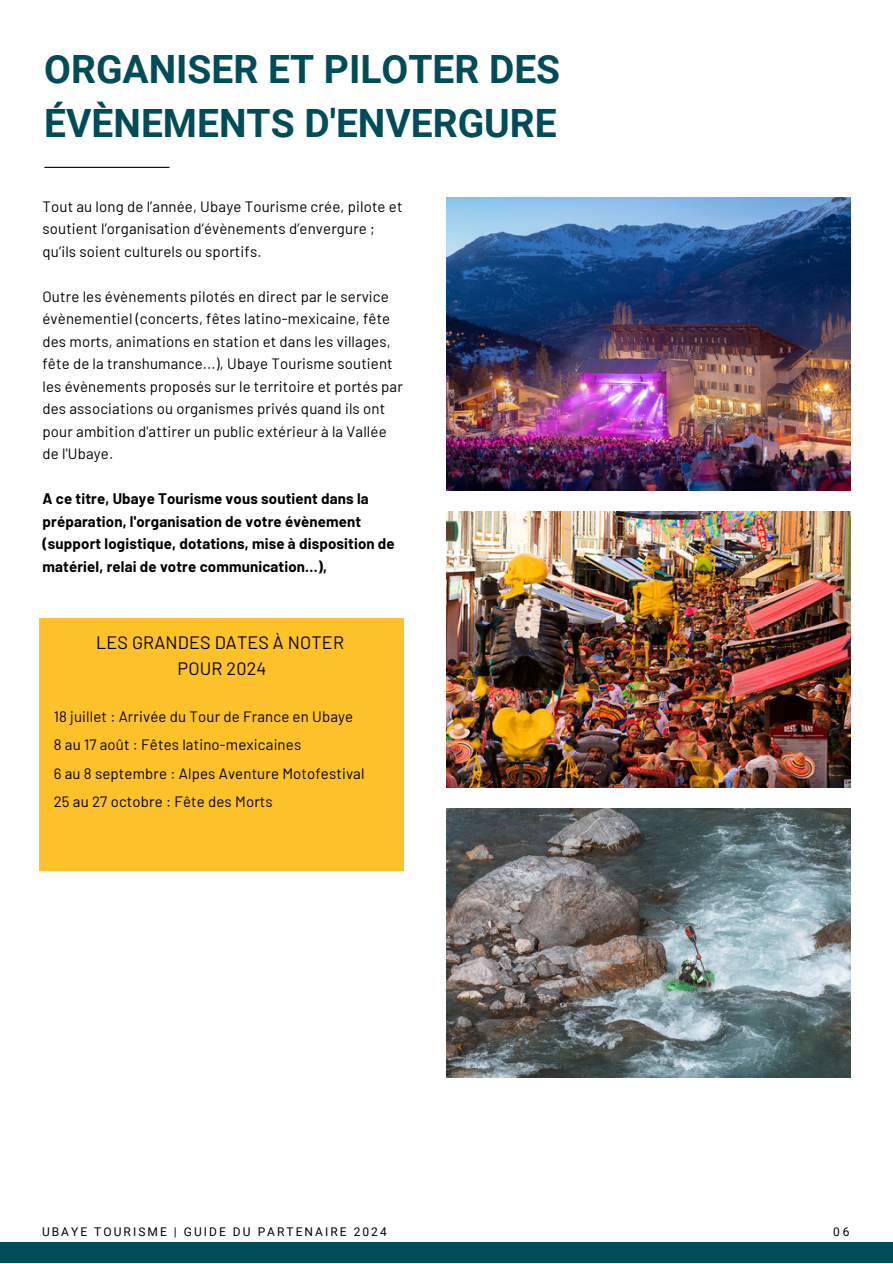
<style>
.page{position:relative;width:893px;height:1264px;background:#fff}
.page>*{position:absolute;margin:0;border:0;box-sizing:border-box;transform-origin:0 0}
.t1{font:700 39px/54px "Roboto";color:#004c58}
.t2{font:18px "Barlow";letter-spacing:.01em;color:#000}
.t3{font:15px/22.5px "Barlow";letter-spacing:.01em;color:#000}
.t4{font:700 15px/22.5px "Barlow";letter-spacing:.01em;color:#000}
.t5{font:12px "Roboto";letter-spacing:.17em;color:#000}
</style>
<div class="page">
<div style="left:0;top:1242px;width:892px;height:20px;background:#004c58"></div>
<hr style="left:45px;top:167px;width:124px;height:1px;background:#000">
<img style="left:447px;top:197px;width:403px;height:293px">
<img style="left:446px;top:512px;width:404px;height:275px">
<img style="left:446px;top:808px;width:404px;height:269px">
<div style="left:40px;top:618px;width:364px;height:252px;background:#fdc229"></div>
<p class="t1" style="left:44px;top:42px;width:517px">ORGANISER ET PILOTER DES<br>ÉVÈNEMENTS D'ENVERGURE</p>
<p class="t3" style="left:42px;top:194px;width:361px">Tout au long de l’année, Ubaye Tourisme crée, pilote et soutient l’organisation d’évènements d’envergure ; qu’ils soient culturels ou sportifs.</p>
<p class="t3" style="left:42px;top:284px;width:362px">Outre les évènements pilotés en direct par le service évènementiel (concerts, fêtes latino-mexicaine, fête des morts, animations en station et dans les villages, fête de la transhumance...), Ubaye Tourisme soutient les évènements proposés sur le territoire et portés par des associations ou organismes privés quand ils ont pour ambition d'attirer un public extérieur à la Vallée de l'Ubaye.</p>
<p class="t4" style="left:42px;top:487px;width:354px">A ce titre, Ubaye Tourisme vous soutient dans la préparation, l'organisation de votre évènement (support logistique, dotations, mise à disposition de matériel, relai de votre communication...),</p>
<p class="t2" style="left:96px;top:630px;width:249px">LES GRANDES DATES À NOTER</p>
<p class="t2" style="left:177px;top:656px;width:90px">POUR 2024</p>
<p class="t3" style="left:54px;top:704px;width:301px">18 juillet : Arrivée du Tour de France en Ubaye</p>
<p class="t3" style="left:54px;top:732px;width:249px">8 au 17 août : Fêtes latino-mexicaines</p>
<p class="t3" style="left:54px;top:762px;width:312px">6 au 8 septembre : Alpes Aventure Motofestival</p>
<p class="t3" style="left:54px;top:790px;width:220px">25 au 27 octobre : Fête des Morts</p>
<p class="t5" style="left:42px;top:1225px;width:346px">UBAYE TOURISME | GUIDE DU PARTENAIRE 2024</p>
<p class="t5" style="left:833px;top:1224px;width:18px">06</p>
</div>
